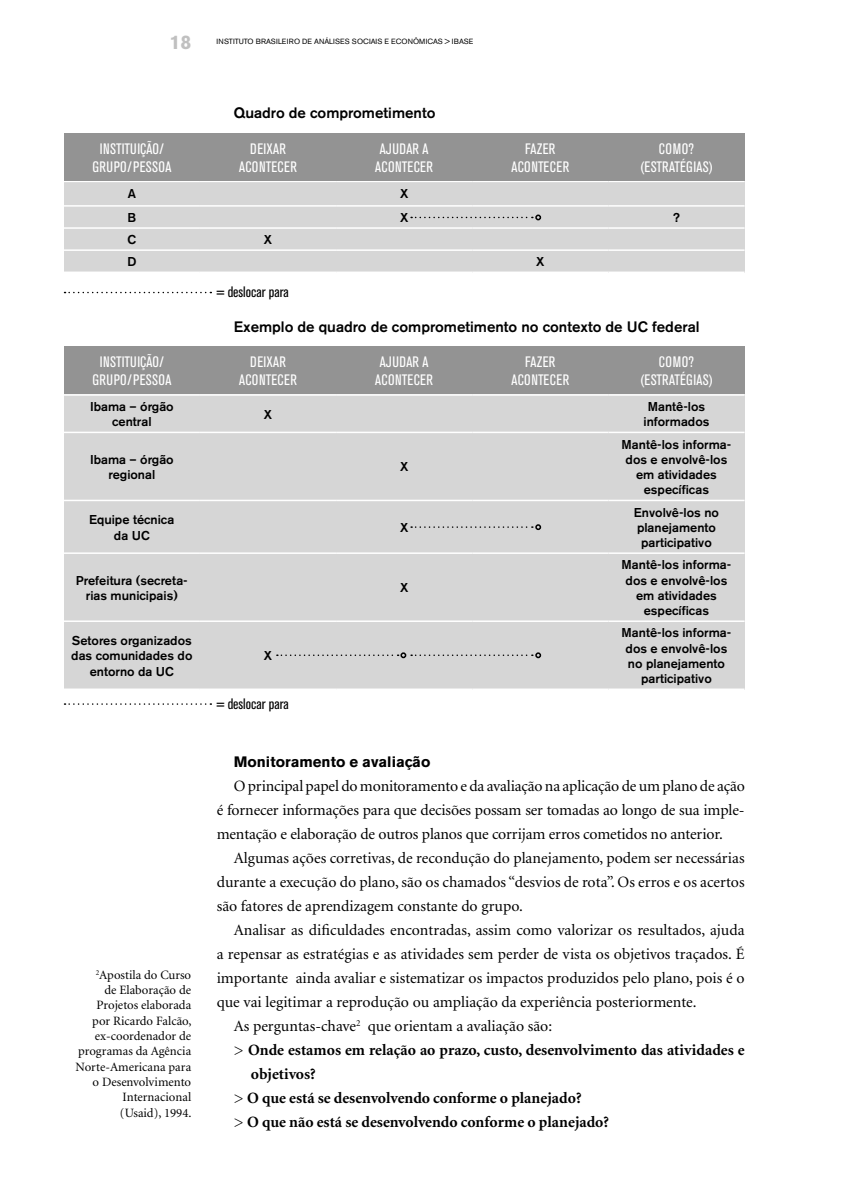
<style>
.page{position:relative;width:851px;height:1191px;background:#fff}
.page>*{position:absolute;margin:0;border:0;box-sizing:border-box;transform-origin:0 0}
.t1{font:700 19.5px "Akzidenz Grotesk BE";color:#c0c0c0}
.texto{font:15.75px/24px "Minion";color:#000;text-align:justify}
.texto-2{font:700 15.75px/24px "Minion";color:#000}
.t2{font:condensed 15px "Akzidenz Grotesk BE";letter-spacing:.02em;color:#fff}
.sei_la{font:500 15px "Akzidenz Grotesk BE";color:#000}
.figura{font:condensed 15px "Akzidenz Grotesk BE";color:#000}
.t3{font:condensed 15px "Akzidenz Grotesk BE";color:#fff}
.subsub{font:700 15px "Akzidenz Grotesk BE";color:#000}
.t4{font:500 12.75px/15.3px "Akzidenz Grotesk BE";color:#000;text-align:center}
.rodape{font:12.75px/15.3px "Minion";color:#000;text-align:right}
.t5{font:7.5px "Akzidenz Grotesk BE";letter-spacing:.02em;color:#000}
.s1{font-weight:400}
</style>
<div class="page">
<div style="left:64px;top:181px;width:680px;height:92px;background:#d6d6d6"></div>
<hr style="left:64px;top:181px;width:136px;height:1px;background:#fff">
<hr style="left:200px;top:181px;width:136px;height:1px;background:#fff">
<hr style="left:336px;top:181px;width:136px;height:1px;background:#fff">
<hr style="left:472px;top:181px;width:136px;height:1px;background:#fff">
<hr style="left:608px;top:181px;width:136px;height:1px;background:#fff">
<hr style="left:64px;top:205px;width:136px;height:2px;background:#fff">
<hr style="left:200px;top:205px;width:136px;height:2px;background:#fff">
<hr style="left:336px;top:205px;width:136px;height:2px;background:#fff">
<hr style="left:472px;top:205px;width:136px;height:2px;background:#fff">
<hr style="left:608px;top:205px;width:136px;height:2px;background:#fff">
<hr style="left:64px;top:227px;width:136px;height:2px;background:#fff">
<hr style="left:200px;top:227px;width:136px;height:2px;background:#fff">
<hr style="left:336px;top:227px;width:136px;height:2px;background:#fff">
<hr style="left:472px;top:227px;width:136px;height:2px;background:#fff">
<hr style="left:608px;top:227px;width:136px;height:2px;background:#fff">
<hr style="left:64px;top:249px;width:136px;height:2px;background:#fff">
<hr style="left:200px;top:249px;width:136px;height:2px;background:#fff">
<hr style="left:336px;top:249px;width:136px;height:2px;background:#fff">
<hr style="left:472px;top:249px;width:136px;height:2px;background:#fff">
<hr style="left:608px;top:249px;width:136px;height:2px;background:#fff">
<hr style="left:64px;top:271px;width:136px;height:2px;background:#fff">
<hr style="left:200px;top:271px;width:136px;height:2px;background:#fff">
<hr style="left:336px;top:271px;width:136px;height:2px;background:#fff">
<hr style="left:472px;top:271px;width:136px;height:2px;background:#fff">
<hr style="left:608px;top:271px;width:136px;height:2px;background:#fff">
<div style="left:64px;top:133px;width:680px;height:48px;background:#939393"></div>
<svg style="left:411px;top:214px;width:130px;height:6px"></svg>
<svg style="left:64px;top:292px;width:147px;height:1px"></svg>
<div style="left:64px;top:394px;width:680px;height:296px;background:#d6d6d6"></div>
<hr style="left:64px;top:394px;width:136px;height:2px;background:#fff">
<hr style="left:200px;top:394px;width:136px;height:2px;background:#fff">
<hr style="left:336px;top:394px;width:136px;height:2px;background:#fff">
<hr style="left:472px;top:394px;width:136px;height:2px;background:#fff">
<hr style="left:608px;top:394px;width:136px;height:2px;background:#fff">
<hr style="left:64px;top:431px;width:136px;height:2px;background:#fff">
<hr style="left:200px;top:431px;width:136px;height:2px;background:#fff">
<hr style="left:336px;top:431px;width:136px;height:2px;background:#fff">
<hr style="left:472px;top:431px;width:136px;height:2px;background:#fff">
<hr style="left:608px;top:431px;width:136px;height:2px;background:#fff">
<hr style="left:64px;top:500px;width:136px;height:1px;background:#fff">
<hr style="left:200px;top:500px;width:136px;height:1px;background:#fff">
<hr style="left:336px;top:500px;width:136px;height:1px;background:#fff">
<hr style="left:472px;top:500px;width:136px;height:1px;background:#fff">
<hr style="left:608px;top:500px;width:136px;height:1px;background:#fff">
<hr style="left:64px;top:552px;width:136px;height:2px;background:#fff">
<hr style="left:200px;top:552px;width:136px;height:2px;background:#fff">
<hr style="left:336px;top:552px;width:136px;height:2px;background:#fff">
<hr style="left:472px;top:552px;width:136px;height:2px;background:#fff">
<hr style="left:608px;top:552px;width:136px;height:2px;background:#fff">
<hr style="left:64px;top:620px;width:136px;height:2px;background:#fff">
<hr style="left:200px;top:620px;width:136px;height:2px;background:#fff">
<hr style="left:336px;top:620px;width:136px;height:2px;background:#fff">
<hr style="left:472px;top:620px;width:136px;height:2px;background:#fff">
<hr style="left:608px;top:620px;width:136px;height:2px;background:#fff">
<hr style="left:64px;top:688px;width:136px;height:2px;background:#fff">
<hr style="left:200px;top:688px;width:136px;height:2px;background:#fff">
<hr style="left:336px;top:688px;width:136px;height:2px;background:#fff">
<hr style="left:472px;top:688px;width:136px;height:2px;background:#fff">
<hr style="left:608px;top:688px;width:136px;height:2px;background:#fff">
<div style="left:64px;top:346px;width:680px;height:48px;background:#939393"></div>
<svg style="left:64px;top:703px;width:147px;height:2px"></svg>
<svg style="left:411px;top:524px;width:130px;height:6px"></svg>
<svg style="left:277px;top:652px;width:264px;height:6px"></svg>
<p class="t1" style="left:169px;top:31px;width:23px">18</p>
<p class="t5" style="left:216px;top:37px;width:258px">INSTITUTO BRASILEIRO DE ANÁLISES SOCIAIS E ECONÔMICAS &gt; IBASE</p>
<p class="t3" style="left:100px;top:140px;width:66px">INSTITUIÇÃO/</p>
<p class="t2" style="left:92px;top:158px;width:80px">GRUPO/PESSOA</p>
<p class="sei_la" style="left:234px;top:104px;width:203px">Quadro de comprometimento</p>
<p class="t2" style="left:250px;top:140px;width:37px">DEIXAR</p>
<p class="t2" style="left:239px;top:158px;width:59px">ACONTECER</p>
<p class="t2" style="left:380px;top:140px;width:50px">AJUDAR A</p>
<p class="t2" style="left:375px;top:158px;width:59px">ACONTECER</p>
<p class="t2" style="left:525px;top:140px;width:32px">FAZER</p>
<p class="t2" style="left:511px;top:158px;width:59px">ACONTECER</p>
<p class="t2" style="left:658px;top:140px;width:37px">COMO?</p>
<p class="t2" style="left:640px;top:158px;width:74px">(ESTRATÉGIAS)</p>
<p class="t4" style="left:128px;top:185px;width:10px">A</p>
<p class="t4" style="left:400px;top:185px;width:10px">X</p>
<p class="t4" style="left:127px;top:210px;width:10px">B</p>
<p class="t4" style="left:400px;top:210px;width:10px">X</p>
<p class="t4" style="left:672px;top:210px;width:9px">?</p>
<p class="t4" style="left:127px;top:232px;width:10px">C</p>
<p class="t4" style="left:264px;top:232px;width:10px">X</p>
<p class="t4" style="left:127px;top:254px;width:11px">D</p>
<p class="t4" style="left:536px;top:254px;width:10px">X</p>
<p class="t3" style="left:100px;top:353px;width:66px">INSTITUIÇÃO/</p>
<p class="t2" style="left:92px;top:371px;width:80px">GRUPO/PESSOA</p>
<p class="figura" style="left:217px;top:284px;width:74px">= deslocar para</p>
<p class="sei_la" style="left:234px;top:317px;width:467px">Exemplo de quadro de comprometimento no contexto de UC federal</p>
<p class="t2" style="left:250px;top:353px;width:37px">DEIXAR</p>
<p class="t2" style="left:239px;top:371px;width:59px">ACONTECER</p>
<p class="t2" style="left:380px;top:353px;width:50px">AJUDAR A</p>
<p class="t2" style="left:375px;top:371px;width:59px">ACONTECER</p>
<p class="t2" style="left:525px;top:354px;width:32px">FAZER</p>
<p class="t2" style="left:511px;top:372px;width:59px">ACONTECER</p>
<p class="t2" style="left:658px;top:354px;width:37px">COMO?</p>
<p class="t2" style="left:640px;top:372px;width:74px">(ESTRATÉGIAS)</p>
<p class="t4" style="left:90px;top:399px;width:85px">Ibama – órgão central</p>
<p class="t4" style="left:264px;top:406px;width:10px">X</p>
<p class="t4" style="left:643px;top:399px;width:67px">Mantê-los informados</p>
<p class="t4" style="left:90px;top:451px;width:85px">Ibama – órgão regional</p>
<p class="t4" style="left:400px;top:459px;width:10px">X</p>
<p class="t4" style="left:621px;top:436px;width:111px">Mantê-los informa&shy;dos e envolvê-los em atividades específicas</p>
<p class="t4" style="left:89px;top:512px;width:87px">Equipe técnica da UC</p>
<p class="t4" style="left:400px;top:519px;width:10px">X</p>
<p class="t4" style="left:76px;top:572px;width:113px">Prefeitura (secreta&shy;rias municipais)</p>
<p class="t4" style="left:400px;top:580px;width:10px">X</p>
<p class="t4" style="left:71px;top:633px;width:123px">Setores organizados das comunidades do entorno da UC</p>
<p class="t4" style="left:264px;top:648px;width:10px">X</p>
<p class="figura" style="left:217px;top:695px;width:74px">= deslocar para</p>
<p class="t4" style="left:634px;top:504px;width:86px">Envolvê-los no planejamento participativo</p>
<p class="t4" style="left:621px;top:557px;width:111px">Mantê-los informa&shy;dos e envolvê-los em atividades específicas</p>
<p class="t4" style="left:621px;top:625px;width:111px">Mantê-los informa&shy;dos e envolvê-los no planejamento participativo</p>
<p class="rodape" style="left:76px;top:967px;width:117px"><sup>2</sup>Apostila do Curso<br>de Elaboração de<br>Projetos elaborada<br>por Ricardo Falcão, ex-coordenador de programas da Agência<br>Norte-Americana para o Desenvolvimento<br>Internacional<br>(Usaid), 1994.</p>
<p class="subsub" style="left:234px;top:753px;width:198px">Monitoramento e avaliação</p>
<p class="texto" style="left:217px;top:774px;width:529px;text-indent:17px">O principal papel do monitoramento e da avaliação na aplicação de um plano de ação é fornecer informações para que decisões possam ser tomadas ao longo de sua imple&shy;mentação e elaboração de outros planos que corrijam erros cometidos no anterior.</p>
<p class="texto" style="left:217px;top:846px;width:529px;text-indent:17px">Algumas ações corretivas, de recondução do planejamento, podem ser necessárias durante a execução do plano, são os chamados “desvios de rota”. Os erros e os acertos são fatores de aprendizagem constante do grupo.</p>
<p class="texto" style="left:217px;top:918px;width:529px;text-indent:17px">Analisar as dificuldades encontradas, assim como valorizar os resultados, ajuda a repensar as estratégias e as atividades sem perder de vista os objetivos traçados. É importante ainda avaliar e sistematizar os impactos produzidos pelo plano, pois é o que vai legitimar a reprodução ou ampliação da experiência posteriormente.</p>
<p class="texto" style="left:234px;top:1014px;width:320px">As perguntas-chave<sup>2</sup> que orientam a avaliação são:</p>
<p class="texto-2" style="left:251px;top:1038px;width:495px;text-indent:-17px"><span class="s1">&gt;</span> Onde estamos em relação ao prazo, custo, desenvolvimento das atividades e objetivos?</p>
<p class="texto-2" style="left:234px;top:1086px;width:349px"><span class="s1">&gt;</span> O que está se desenvolvendo conforme o planejado?</p>
<p class="texto-2" style="left:234px;top:1110px;width:377px"><span class="s1">&gt;</span> O que não está se desenvolvendo conforme o planejado?</p>
</div>
